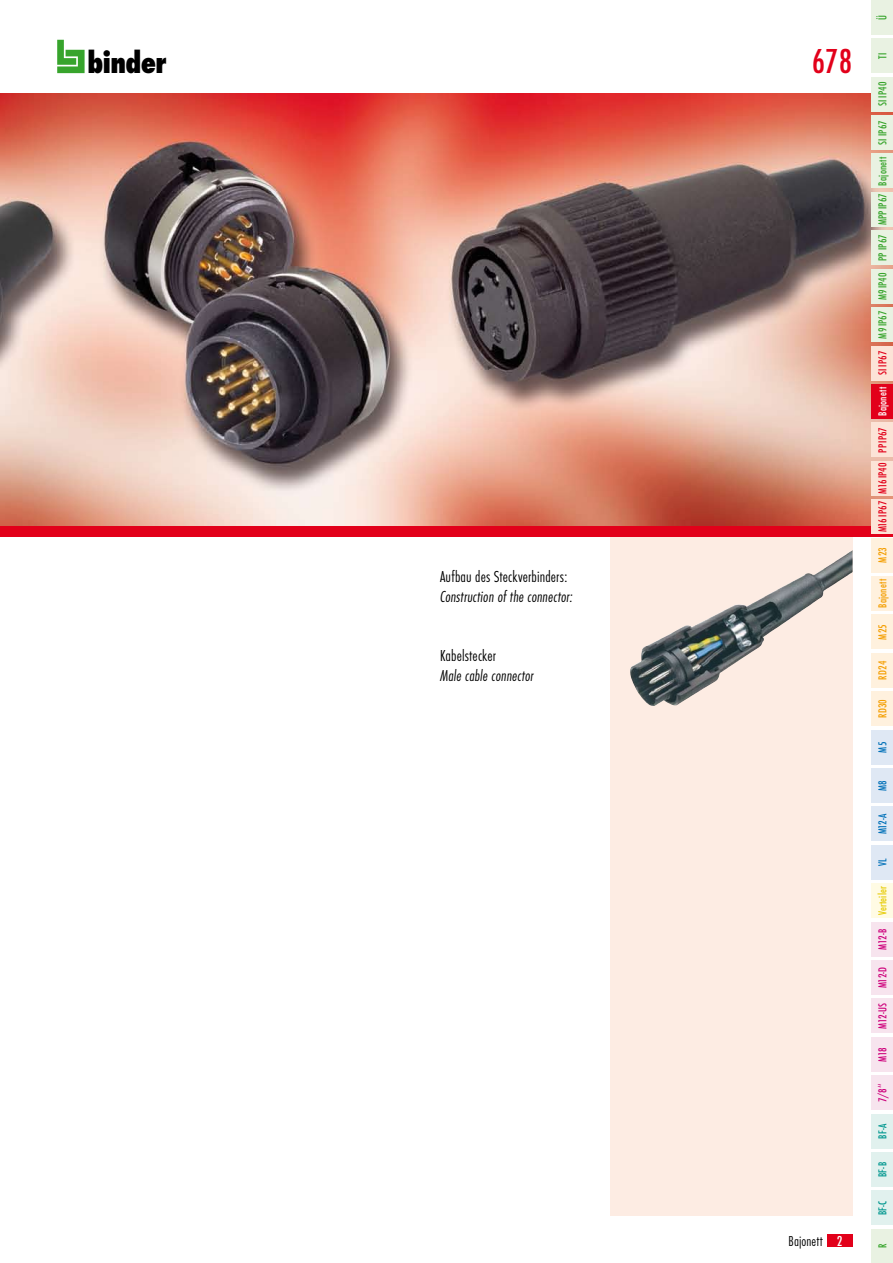
<style>
.page{position:relative;width:893px;height:1263px;background:#fff}
.page>*{position:absolute;margin:0;border:0;box-sizing:border-box;transform-origin:0 0}
.t1{font:500 condensed 36px "Futura T";color:#e2001a}
.t2{font:800 condensed 32.1px "Futura T";letter-spacing:-.02em;color:#000}
.t3{font:italic 300 condensed 16.5px "Futura T";letter-spacing:.005em;color:#000}
.t4{font:300 condensed 16.5px "Futura T";letter-spacing:.01em;color:#000}
.t5{font:300 condensed 15px "Futura T";letter-spacing:.005em;color:#000}
.t6{font:500 condensed 12px "Futura T";letter-spacing:.015em;color:#37a42c}
.t7{font:500 condensed 12px "Futura T";letter-spacing:.01em;color:#e2001a}
.t8{font:500 condensed 12px "Futura T";letter-spacing:-.025em;color:#cd007b}
.t9{font:500 condensed 12px "Futura T";letter-spacing:.01em;color:#f49e00}
.t10{font:500 condensed 12px "Futura T";letter-spacing:.015em;color:#e6cb00}
.t11{font:500 condensed 12px "Futura T";color:#00978f}
.t12{font:500 condensed 12px "Futura T";letter-spacing:.015em;color:#0070b8}
.t13{font:500 condensed 12px "Futura T";letter-spacing:.01em;color:#fff}
.s1{font-weight:500;color:#fff}
.s2{color:#f49e00}
.s3{color:#cd007b}
</style>
<div class="page">
<svg style="left:57px;top:40px;width:28px;height:33px"></svg>
<div style="left:827px;top:1234px;width:25px;height:13px;background:#e2001a"></div>
<div style="left:610px;top:527px;width:243px;height:689px;background:#fdece3"></div>
<img style="left:0;top:94px;width:893px;height:433px">
<img style="left:630px;top:550px;width:223px;height:156px">
<div style="left:0;top:527px;width:893px;height:10px;background:#e2001a"></div>
<div style="left:872px;top:39px;width:21px;height:34px;background:#e9f2e2"></div>
<div style="left:872px;top:0;width:21px;height:34px;background:#e9f2e2"></div>
<div style="left:872px;top:77px;width:21px;height:34px;background:#e9f2e2"></div>
<div style="left:872px;top:116px;width:21px;height:34px;background:#e9f2e2"></div>
<div style="left:872px;top:154px;width:21px;height:34px;background:#e9f2e2"></div>
<div style="left:872px;top:192px;width:21px;height:34px;background:#e9f2e2"></div>
<div style="left:872px;top:231px;width:21px;height:34px;background:#e9f2e2"></div>
<div style="left:872px;top:269px;width:21px;height:34px;background:#e9f2e2"></div>
<div style="left:872px;top:308px;width:21px;height:34px;background:#e9f2e2"></div>
<div style="left:872px;top:346px;width:21px;height:34px;background:#fce3d7"></div>
<div style="left:872px;top:384px;width:21px;height:34px;background:#e2001a"></div>
<div style="left:872px;top:423px;width:21px;height:34px;background:#fce3d7"></div>
<div style="left:872px;top:461px;width:21px;height:34px;background:#fce3d7"></div>
<div style="left:872px;top:500px;width:21px;height:34px;background:#fce3d7"></div>
<div style="left:872px;top:538px;width:21px;height:34px;background:#fff1de"></div>
<div style="left:872px;top:576px;width:21px;height:34px;background:#fff1de"></div>
<div style="left:872px;top:615px;width:21px;height:34px;background:#fff1de"></div>
<div style="left:872px;top:653px;width:21px;height:34px;background:#fff1de"></div>
<div style="left:872px;top:692px;width:21px;height:34px;background:#fff1de"></div>
<div style="left:872px;top:730px;width:21px;height:34px;background:#dfe8f4"></div>
<div style="left:872px;top:768px;width:21px;height:34px;background:#dfe8f4"></div>
<div style="left:872px;top:807px;width:21px;height:34px;background:#dfe8f4"></div>
<div style="left:872px;top:845px;width:21px;height:34px;background:#dfe8f4"></div>
<div style="left:872px;top:884px;width:21px;height:34px;background:#fffbe4"></div>
<div style="left:872px;top:922px;width:21px;height:34px;background:#f7e4ee"></div>
<div style="left:872px;top:960px;width:21px;height:34px;background:#f7e4ee"></div>
<div style="left:872px;top:999px;width:21px;height:34px;background:#f7e4ee"></div>
<div style="left:872px;top:1037px;width:21px;height:34px;background:#f7e4ee"></div>
<div style="left:872px;top:1076px;width:21px;height:34px;background:#f7e4ee"></div>
<div style="left:872px;top:1114px;width:21px;height:34px;background:#e1f1ee"></div>
<div style="left:872px;top:1152px;width:21px;height:34px;background:#e1f1ee"></div>
<div style="left:872px;top:1191px;width:21px;height:34px;background:#e1f1ee"></div>
<div style="left:872px;top:1229px;width:21px;height:34px;background:#e9f2e2"></div>
<h2 class="t2" style="left:88px;top:44px;width:80px">binder</h2>
<h3 class="t4" style="left:440px;top:567px;width:129px">Aufbau des Steckverbinders:</h3>
<h3 class="t3" style="left:440px;top:587px;width:134px">Construction of the connector:</h3>
<h3 class="t4" style="left:440px;top:646px;width:57px">Kabelstecker</h3>
<h3 class="t3" style="left:440px;top:666px;width:95px">Male cable connector</h3>
<h1 class="t1" style="left:812px;top:40px;width:42px">678</h1>
<p class="t5" style="left:789px;top:1232px;width:56px">Bajonett <span class="s1">2</span></p>
<p class="t6" style="left:875px;top:20px;width:6px;rotate:-90deg">Ü</p>
<p class="t6" style="left:875px;top:59px;width:8px;rotate:-90deg">TI</p>
<p class="t6" style="left:875px;top:106px;width:26px;rotate:-90deg">SI IP40</p>
<p class="t6" style="left:875px;top:225px;width:107px;rotate:-90deg">MPPIP67 Bajonett SI IP67</p>
<p class="t6" style="left:875px;top:261px;width:28px;rotate:-90deg">PP IP67</p>
<p class="t6" style="left:875px;top:300px;width:29px;rotate:-90deg">M9IP40</p>
<p class="t6" style="left:875px;top:338px;width:29px;rotate:-90deg">M9IP67</p>
<p class="t7" style="left:875px;top:375px;width:26px;rotate:-90deg">SI IP67</p>
<p class="t13" style="left:875px;top:416px;width:30px;rotate:-90deg">Bajonett</p>
<p class="t7" style="left:875px;top:453px;width:27px;rotate:-90deg">PPIP67</p>
<p class="t7" style="left:875px;top:494px;width:33px;rotate:-90deg">M16IP40</p>
<p class="t7" style="left:875px;top:563px;width:63px;rotate:-90deg"><span class="s2">M23</span> M16IP67</p>
<p class="t9" style="left:875px;top:608px;width:30px;rotate:-90deg">Bajonett</p>
<p class="t9" style="left:875px;top:640px;width:17px;rotate:-90deg">M25</p>
<p class="t9" style="left:875px;top:680px;width:20px;rotate:-90deg">RD24</p>
<p class="t9" style="left:875px;top:718px;width:20px;rotate:-90deg">RD30</p>
<p class="t12" style="left:875px;top:752px;width:12px;rotate:-90deg">M5</p>
<p class="t12" style="left:875px;top:791px;width:12px;rotate:-90deg">M8</p>
<p class="t12" style="left:875px;top:834px;width:23px;rotate:-90deg">M12-A</p>
<p class="t12" style="left:875px;top:866px;width:9px;rotate:-90deg">VL</p>
<p class="t10" style="left:875px;top:950px;width:65px;rotate:-90deg"><span class="s3">M12-B</span> Verteiler</p>
<p class="t8" style="left:875px;top:988px;width:23px;rotate:-90deg">M12-D</p>
<p class="t8" style="left:875px;top:1029px;width:27px;rotate:-90deg">M12-US</p>
<p class="t8" style="left:875px;top:1061px;width:16px;rotate:-90deg">M18</p>
<p class="t8" style="left:875px;top:1102px;width:20px;rotate:-90deg">7/8‘‘</p>
<p class="t11" style="left:875px;top:1139px;width:17px;rotate:-90deg">BF-A</p>
<p class="t11" style="left:875px;top:1177px;width:17px;rotate:-90deg">BF-B</p>
<p class="t11" style="left:875px;top:1215px;width:16px;rotate:-90deg">BF-C</p>
<p class="t6" style="left:875px;top:1248px;width:6px;rotate:-90deg">R</p>
</div>
